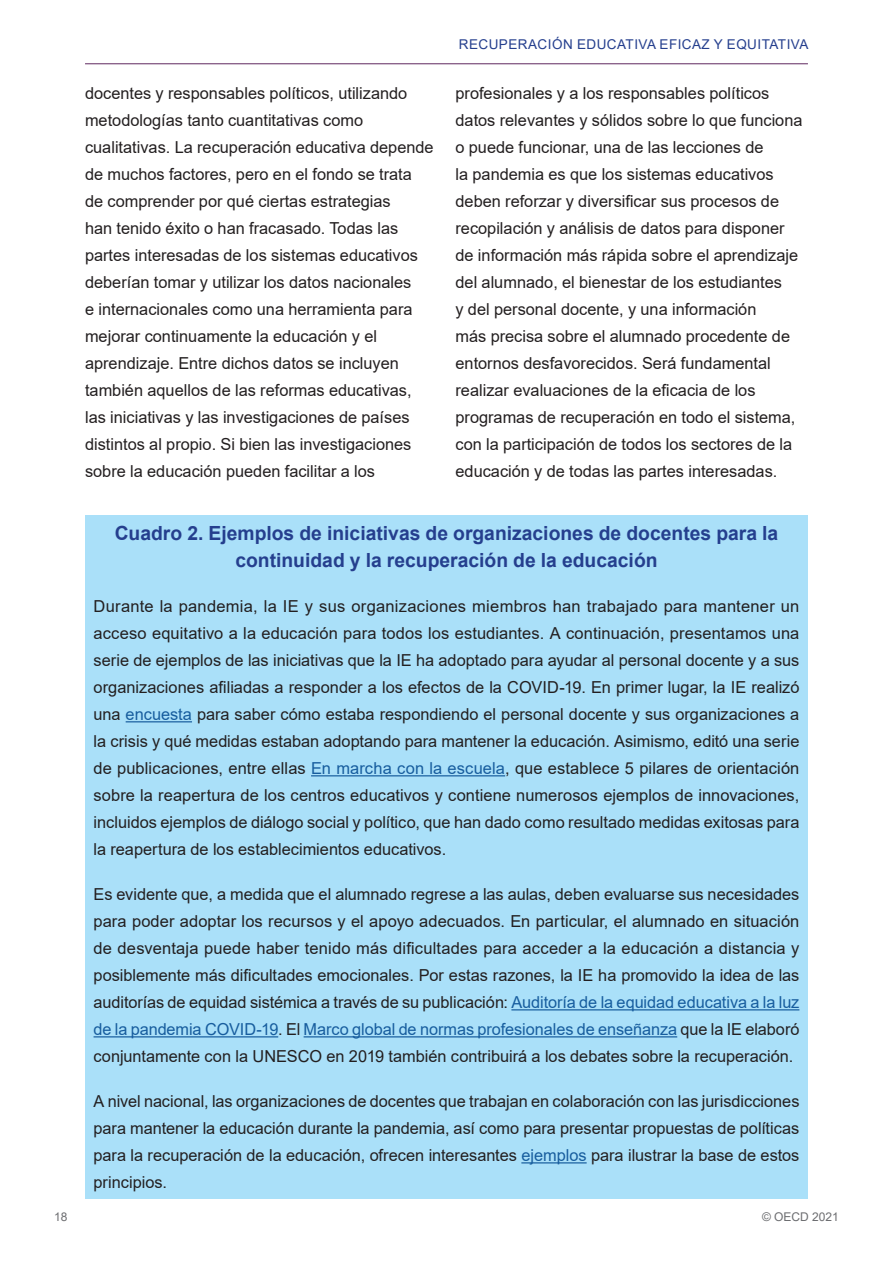
<style>
.page{position:relative;width:893px;height:1263px;background:#fff}
.page>*{position:absolute;margin:0;border:0;box-sizing:border-box;transform-origin:0 0}
.Box_heading{font:700 19.5px/27px "Arial";color:#253f8e;text-align:center}
.Box_heading-2{font:16.5px/27px "Arial";color:#231f20;text-align:justify}
.body{font:16.5px/27px "Arial";color:#231f20}
.roulette{font:13.5px "Arial";letter-spacing:.035em;color:#253f8e}
.t1{font:12px "Arial";color:#6c6d70}
.s1{color:#175d9e}
</style>
<div class="page">
<hr style="left:85px;top:63px;width:723px;height:1px;background:#5f2860">
<div style="left:85px;top:515px;width:723px;height:684px;background:#aae0f9"></div>
<hr style="left:126px;top:721px;width:66px;height:1px;background:#175d9e">
<hr style="left:311px;top:775px;width:194px;height:1px;background:#175d9e">
<hr style="left:511px;top:1009px;width:288px;height:1px;background:#175d9e">
<hr style="left:94px;top:1036px;width:184px;height:1px;background:#175d9e">
<hr style="left:304px;top:1036px;width:373px;height:1px;background:#175d9e">
<hr style="left:521px;top:1162px;width:66px;height:1px;background:#175d9e">
<p class="roulette" style="left:459px;top:35px;width:351px">RECUPERACIÓN EDUCATIVA EFICAZ Y EQUITATIVA</p>
<p class="body" style="left:85px;top:80px;width:350px">docentes y responsables políticos, utilizando metodologías tanto cuantitativas como cualitativas. La recuperación educativa depende de muchos factores, pero en el fondo se trata de comprender por qué ciertas estrategias<br>han tenido éxito o han fracasado. Todas las partes interesadas de los sistemas educativos deberían tomar y utilizar los datos nacionales<br>e internacionales como una herramienta para mejorar continuamente la educación y el aprendizaje. Entre dichos datos se incluyen también aquellos de las reformas educativas, las iniciativas y las investigaciones de países distintos al propio. Si bien las investigaciones sobre la educación pueden facilitar a los</p>
<p class="body" style="left:455px;top:80px;width:349px">profesionales y a los responsables políticos datos relevantes y sólidos sobre lo que funciona o puede funcionar, una de las lecciones de<br>la pandemia es que los sistemas educativos deben reforzar y diversificar sus procesos de recopilación y análisis de datos para disponer de información más rápida sobre el aprendizaje del alumnado, el bienestar de los estudiantes<br>y del personal docente, y una información<br>más precisa sobre el alumnado procedente de entornos desfavorecidos. Será fundamental realizar evaluaciones de la eficacia de los programas de recuperación en todo el sistema, con la participación de todos los sectores de la educación y de todas las partes interesadas.</p>
<p class="Box_heading" style="left:115px;top:520px;width:665px">Cuadro 2. Ejemplos de iniciativas de organizaciones de docentes para la continuidad y la recuperación de la educación</p>
<p class="Box_heading-2" style="left:94px;top:593px;width:707px">Durante la pandemia, la IE y sus organizaciones miembros han trabajado para mantener un acceso equitativo a la educación para todos los estudiantes. A continuación, presentamos una serie de ejemplos de las iniciativas que la IE ha adoptado para ayudar al personal docente y a sus organizaciones afiliadas a responder a los efectos de la COVID-19. En primer lugar, la IE realizó una <span class="s1">encuesta</span> para saber cómo estaba respondiendo el personal docente y sus organizaciones a la crisis y qué medidas estaban adoptando para mantener la educación. Asimismo, editó una serie de publicaciones, entre ellas <span class="s1">En marcha con la escuela</span>, que establece 5 pilares de orientación sobre la reapertura de los centros educativos y contiene numerosos ejemplos de innovaciones, incluidos ejemplos de diálogo social y político, que han dado como resultado medidas exitosas para la reapertura de los establecimientos educativos.</p>
<p class="Box_heading-2" style="left:94px;top:881px;width:707px">Es evidente que, a medida que el alumnado regrese a las aulas, deben evaluarse sus necesidades para poder adoptar los recursos y el apoyo adecuados. En particular, el alumnado en situación de desventaja puede haber tenido más dificultades para acceder a la educación a distancia y posiblemente más dificultades emocionales. Por estas razones, la IE ha promovido la idea de las auditorías de equidad sistémica a través de su publicación: <span class="s1">Auditoría de la equidad educativa a la luz de la pandemia COVID-19</span>. El <span class="s1">Marco global de normas profesionales de enseñanza</span> que la IE elaboró conjuntamente con la UNESCO en 2019 también contribuirá a los debates sobre la recuperación.</p>
<p class="Box_heading-2" style="left:94px;top:1088px;width:707px">A nivel nacional, las organizaciones de docentes que trabajan en colaboración con las jurisdicciones para mantener la educación durante la pandemia, así como para presentar propuestas de políticas para la recuperación de la educación, ofrecen interesantes <span class="s1">ejemplos</span> para ilustrar la base de estos principios.</p>
<p class="t1" style="left:54px;top:1208px;width:15px">18</p>
<p class="t1" style="left:762px;top:1208px;width:78px">© OECD 2021</p>
</div>
